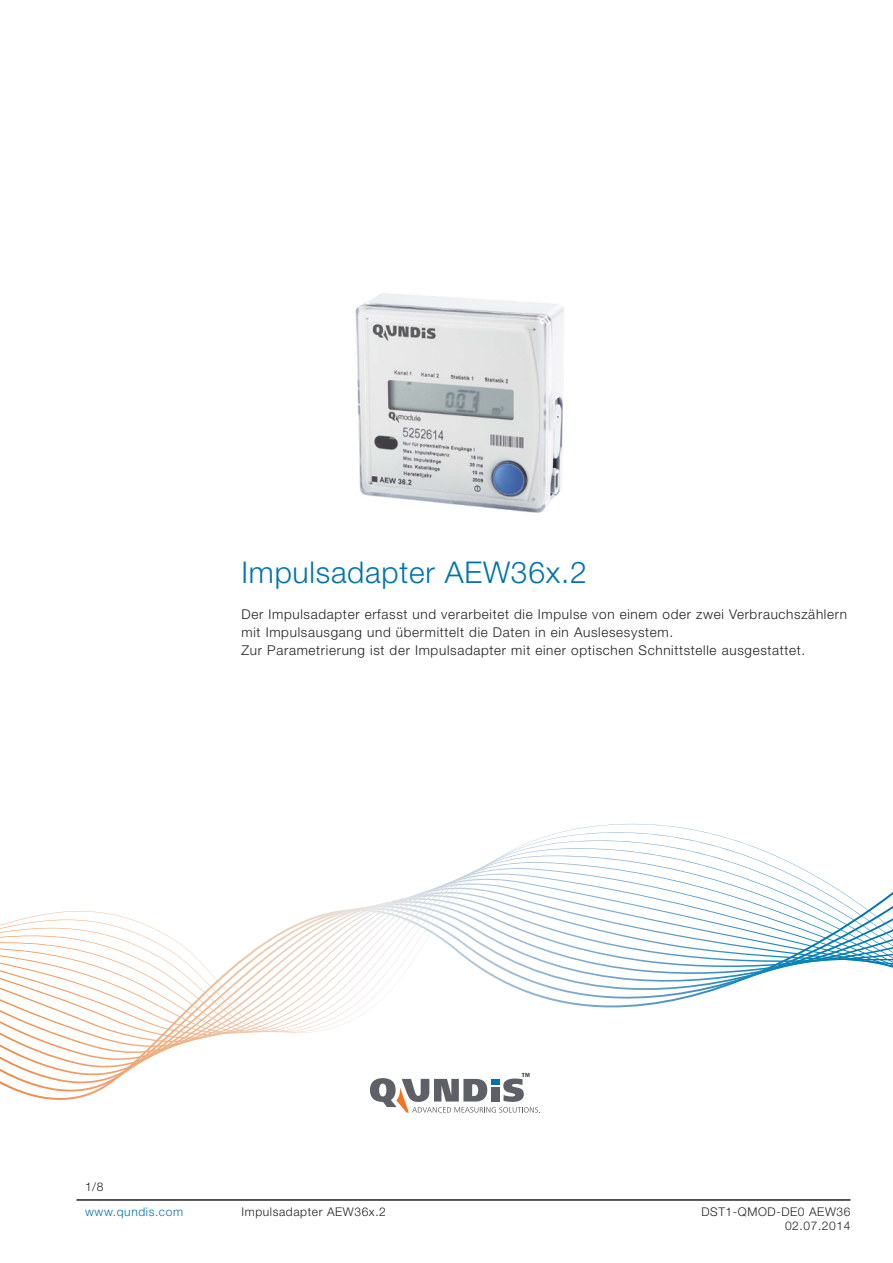
<style>
.page{position:relative;width:893px;height:1263px;background:#fff}
.page>*{position:absolute;margin:0;border:0;box-sizing:border-box;transform-origin:0 0}
.t1{font:300 30px "Helvetica Neue LT Pro";letter-spacing:.025em;color:#0073ae}
.t2{font:300 13.5px/18px "Helvetica Neue LT Pro";letter-spacing:.05em;color:#231f20}
.t3{font:300 12px/13.5px "Helvetica Neue LT Pro";letter-spacing:.05em;color:#231f20;text-align:right}
.t4{font:300 12px "Helvetica Neue LT Pro";letter-spacing:.05em;color:#0073ae}
</style>
<div class="page">
<svg style="left:0;top:823px;width:893px;height:210px"></svg>
<svg style="left:370px;top:1073px;width:170px;height:40px"></svg>
<hr style="left:77px;top:1199px;width:773px;height:2px;background:#231f20">
<img style="left:355px;top:293px;width:209px;height:220px">
<h1 class="t1" style="left:242px;top:554px;width:347px">Impulsadapter AEW36x.2</h1>
<p class="t2" style="left:242px;top:604px;width:607px">Der Impulsadapter erfasst und verarbeitet die Impulse von einem oder zwei Verbrauchszählern mit Impulsausgang und übermittelt die Daten in ein Auslesesystem.<br>Zur Parametrierung ist der Impulsadapter mit einer optischen Schnittstelle ausgestattet.</p>
<p class="t3" style="left:85px;top:1179px;width:20px">1/8</p>
<p class="t4" style="left:85px;top:1205px;width:100px">www.qundis.com</p>
<p class="t3" style="left:242px;top:1205px;width:146px">Impulsadapter AEW36x.2</p>
<p class="t3" style="left:701px;top:1205px;width:151px">DST1-QMOD-DE0 AEW36<br>02.07.2014</p>
</div>
